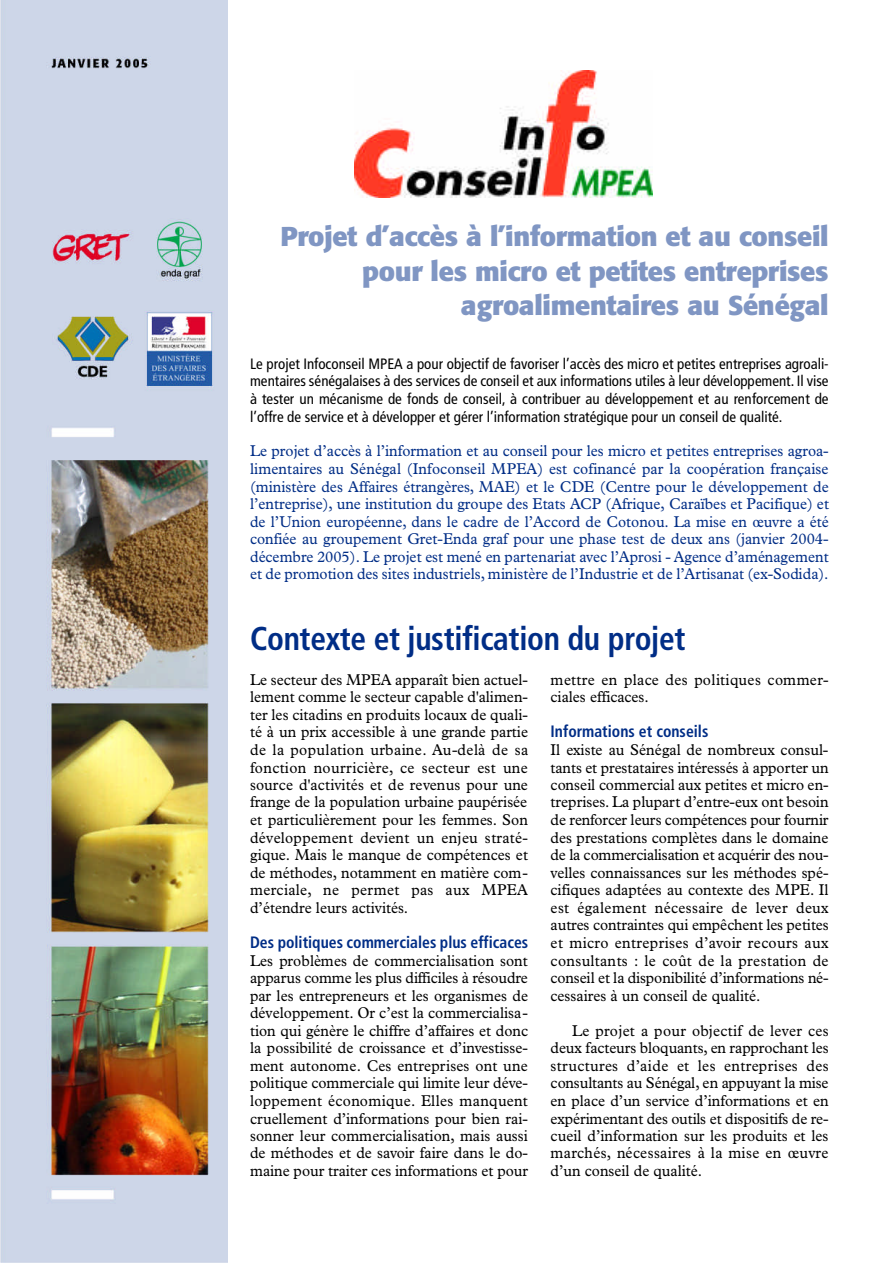
<style>
.page{position:relative;width:893px;height:1263px;background:#fff}
.page>*{position:absolute;margin:0;border:0;box-sizing:border-box;transform-origin:0 0}
.t1{font:700 condensed 33px "Frutiger";letter-spacing:-.01em;color:#002d86;scale:.95 1}
.t2{font:700 27px/34.2px "Formata";letter-spacing:-.015em;color:#8096c3;text-align:right}
.t3{font:700 condensed 16.5px "Frutiger";color:#002d86;scale:.95 1}
.t4{font:15.75px/17.5px "Plantin";color:#000;text-align:justify;scale:.95 1}
.t5{font:15.75px/17.5px "Plantin";letter-spacing:.005em;color:#002d86;text-align:justify;scale:.95 1}
.t6{font:condensed 15px/17.7px "Frutiger";color:#000;text-align:justify}
</style>
<div class="page">
<img style="left:355px;top:70px;width:297px;height:128px">
<img style="left:0;top:0;width:227px;height:1263px">
<h2 class="t2" style="left:280px;top:222px;width:549px">Projet d’accès à l’information et au conseil pour les micro et petites entreprises agroalimentaires au Sénégal</h2>
<p class="t6" style="left:250px;top:356px;width:580px">Le projet Infoconseil MPEA a pour objectif de favoriser l’accès des micro et petites entreprises agroali&shy;mentaires sénégalaises à des services de conseil et aux informations utiles à leur développement. Il vise à tester un mécanisme de fonds de conseil, à contribuer au développement et au renforcement de l’offre de service et à développer et gérer l’information stratégique pour un conseil de qualité.</p>
<p class="t5" style="left:250px;top:444px;width:611px">Le projet d’accès à l’information et au conseil pour les micro et petites entreprises agroa&shy;limentaires au Sénégal (Infoconseil MPEA) est cofinancé par la coopération française (ministère des Affaires étrangères, MAE) et le CDE (Centre pour le développement de l’entreprise), une institution du groupe des Etats ACP (Afrique, Caraïbes et Pacifique) et de l’Union européenne, dans le cadre de l’Accord de Cotonou. La mise en œuvre a été confiée au groupement Gret-Enda graf pour une phase test de deux ans (janvier 2004- décembre 2005). Le projet est mené en part e n a ri at avec l’Aprosi - Agence d’aménagement et de promotion des sites industri e l s , ministère de l’Industrie et de l’Art i s a n at (ex-Sodida).</p>
<h1 class="t1" style="left:250px;top:625px;width:460px">Contexte et justification du pro j e t</h1>
<p class="t4" style="left:250px;top:672px;width:294px">Le secteur des MPEA apparaît bien actuel&shy;lement comme le secteur capable d'alimen&shy;ter les citadins en produits locaux de quali&shy;té à un prix accessible à une grande partie de la population urbaine. Au-delà de sa fonction nourri c i è r e , ce secteur est une source d'activités et de revenus pour une frange de la population urbaine paupérisée et particulièrement pour les femmes. S o n d é veloppement devient un enjeu strat é&shy;gique. Mais le manque de compétences et de méthodes, notamment en matière com&shy;m e r c i a l e , ne permet pas aux MPEA d’étendre leurs activités.</p>
<p class="t3" style="left:250px;top:936px;width:294px">Des politiques commerciales plus efficaces</p>
<p class="t4" style="left:250px;top:953px;width:294px">Les problèmes de commercialisation sont a p p a rus comme les plus difficiles à résoudre par les entrepreneurs et les organismes de développement. Or c’est la commercialisa&shy;tion qui génère le chiffre d’affaires et donc la possibilité de croissance et d’inve s t i s s e&shy;ment autonome. Ces entreprises ont une politique commerciale qui limite leur déve&shy;loppement économique. Elles manquent c ruellement d’inform ations pour bien rai&shy;sonner leur commercialisat i o n , mais aussi de méthodes et de savoir faire dans le do&shy;maine pour traiter ces informations et pour</p>
<p class="t4" style="left:550px;top:672px;width:294px">mettre en place des politiques commer&shy;ciales efficaces.</p>
<p class="t3" style="left:550px;top:725px;width:167px">Informations et conseils</p>
<p class="t4" style="left:550px;top:742px;width:294px">Il existe au Sénégal de nombreux consul&shy;tants et prestataires intéressés à apporter un conseil commercial aux petites et micro en&shy;t r e p ri s e s. La plupart d’entre-eux ont besoin de renforcer leurs compétences pour fourn i r des prestations complètes dans le domaine de la commercialisation et acquérir des nou&shy;velles connaissances sur les méthodes spé&shy;cifiques adaptées au contexte des MPE. Il est également nécessaire de lever deux autres contraintes qui empêchent les petites et micro entreprises d’avoir recours aux consultants : le coût de la prestation de conseil et la disponibilité d’inform ations né&shy;cessaires à un conseil de qualité.</p>
<p class="t4" style="left:550px;top:1023px;width:294px;text-indent:21px">Le projet a pour objectif de lever ces deux fa c t e u rs bloquants, en rapprochant les s t ructures d’aide et les entreprises des consultants au Sénégal, en appuyant la mise en place d’un service d’informations et en e x p é rimentant des outils et dispositifs de re&shy;cueil d’inform ation sur les produits et les m a r c h é s , nécessaires à la mise en œuvre d’un conseil de qualité.</p>
</div>
